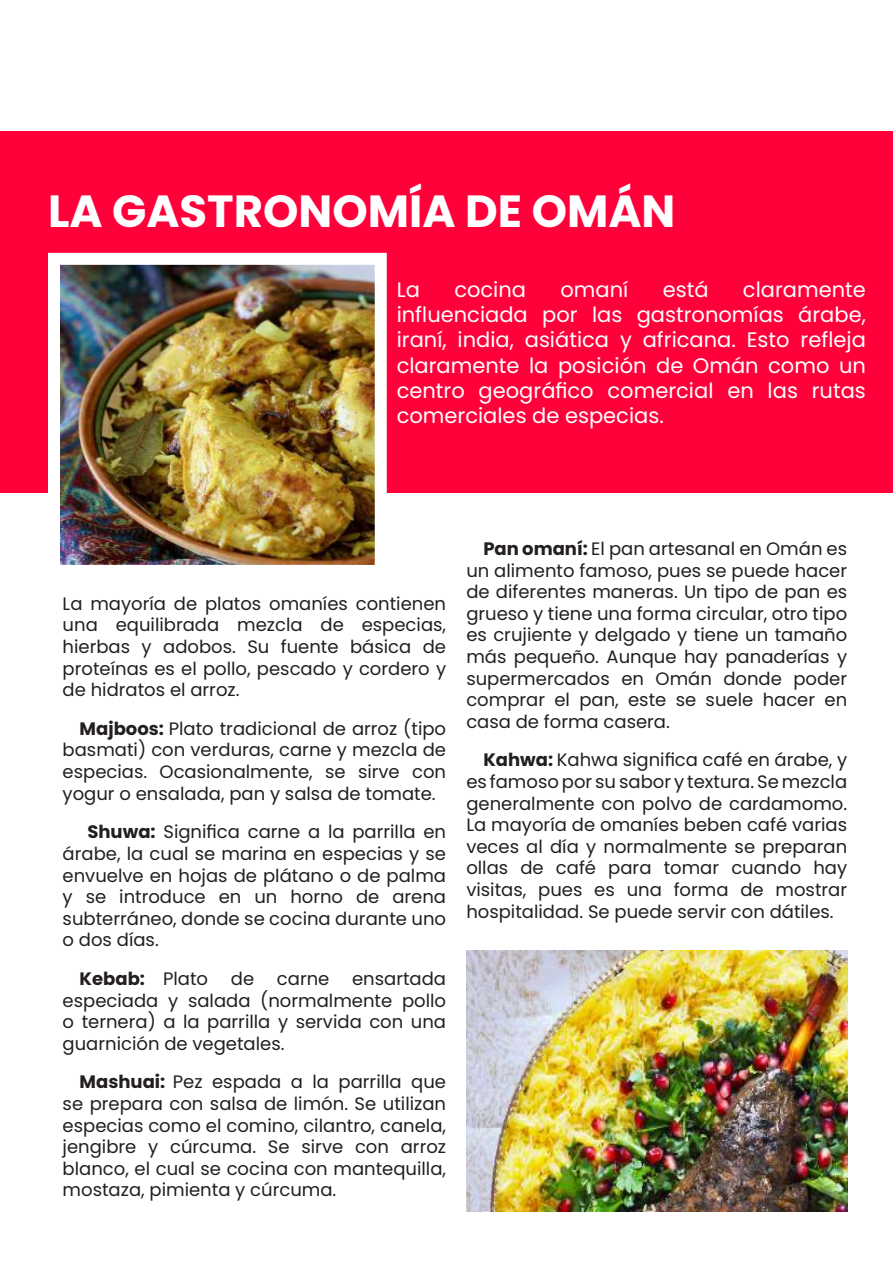
<style>
.page{position:relative;width:893px;height:1263px;background:#fff}
.page>*{position:absolute;margin:0;border:0;box-sizing:border-box;transform-origin:0 0}
.t1{font:700 45px "Poppins";color:#fff}
.t2{font:21px/25.2px "Poppins";color:#fff;text-align:justify}
.t3{font:18px/21.6px "Poppins";color:#231f20;text-align:justify}
.t4{font:700 18px "Poppins";color:#231f20}
.s1{font-weight:700}
.s2{font-weight:400}
</style>
<div class="page">
<div style="left:0;top:131px;width:892px;height:361px;background:#ff003a"></div>
<img style="left:61px;top:266px;width:313px;height:298px">
<div style="left:48px;top:253px;width:339px;height:324px;border:12px solid #fff"></div>
<img style="left:466px;top:950px;width:381px;height:261px">
<h1 class="t1" style="left:48px;top:185px;width:629px">LA GASTRONOMÍA DE OMÁN</h1>
<p class="t2" style="left:397px;top:277px;width:25px">La</p>
<p class="t2" style="left:454px;top:277px;width:73px">cocina</p>
<p class="t2" style="left:560px;top:277px;width:69px">omaní</p>
<p class="t2" style="left:663px;top:277px;width:47px">está</p>
<p class="t2" style="left:397px;top:277px;width:471px;text-indent:346px">claramente influenciada por las gastronomías árabe, iraní, india, asiática y africana. Esto refleja claramente la posición de Omán como un centro geográfico comercial en las rutas comerciales de especias.</p>
<p class="t3" style="left:63px;top:593px;width:385px">La mayoría de platos omaníes contienen una equilibrada mezcla de especias, hierbas y adobos. Su fuente básica de proteínas es el pollo, pescado y cordero y de hidratos el arroz.</p>
<p class="t3" style="left:63px;top:718px;width:385px;text-indent:17px"><span class="s1">Majboos:</span> Plato tradicional de arroz (tipo basmati) con verduras, carne y mezcla de especias. Ocasionalmente, se sirve con yogur o ensalada, pan y salsa de tomate.</p>
<p class="t3" style="left:63px;top:821px;width:385px;text-indent:25px"><span class="s1">Shuwa:</span> Significa carne a la parrilla en árabe, la cual se marina en especias y se envuelve en hojas de plátano o de palma y se introduce en un horno de arena subterráneo, donde se cocina durante uno o dos días.</p>
<p class="t4" style="left:80px;top:968px;width:130px">Kebab: <span class="s2">Plato</span></p>
<p class="t3" style="left:231px;top:968px;width:25px">de</p>
<p class="t3" style="left:277px;top:968px;width:54px">carne</p>
<p class="t3" style="left:63px;top:968px;width:385px;text-indent:289px">ensartada especiada y salada (normalmente pollo o ternera) a la parrilla y servida con una guarnición de vegetales.</p>
<p class="t3" style="left:63px;top:1071px;width:385px;text-indent:17px"><span class="s1">Mashuai:</span> Pez espada a la parrilla que se prepara con salsa de limón. Se utilizan especias como el comino, cilantro, canela, jengibre y cúrcuma. Se sirve con arroz blanco, el cual se cocina con mantequilla, mostaza, pimienta y cúrcuma.</p>
<p class="t3" style="left:466px;top:538px;width:382px;text-indent:17px"><span class="s1">Pan omaní:</span> El pan artesanal en Omán es un alimento famoso, pues se puede hacer de diferentes maneras. Un tipo de pan es grueso y tiene una forma circular, otro tipo es crujiente y delgado y tiene un tamaño más pequeño. Aunque hay panaderías y supermercados en Omán donde poder comprar el pan, este se suele hacer en casa de forma casera.</p>
<p class="t3" style="left:466px;top:749px;width:382px;text-indent:17px"><span class="s1">Kahwa:</span> Kahwa significa café en árabe, y es famoso por su sabor y textura. Se mezcla generalmente con polvo de cardamomo.<br>La mayoría de omaníes beben café varias veces al día y normalmente se preparan ollas de café para tomar cuando hay visitas, pues es una forma de mostrar hospitalidad. Se puede servir con dátiles.</p>
</div>
